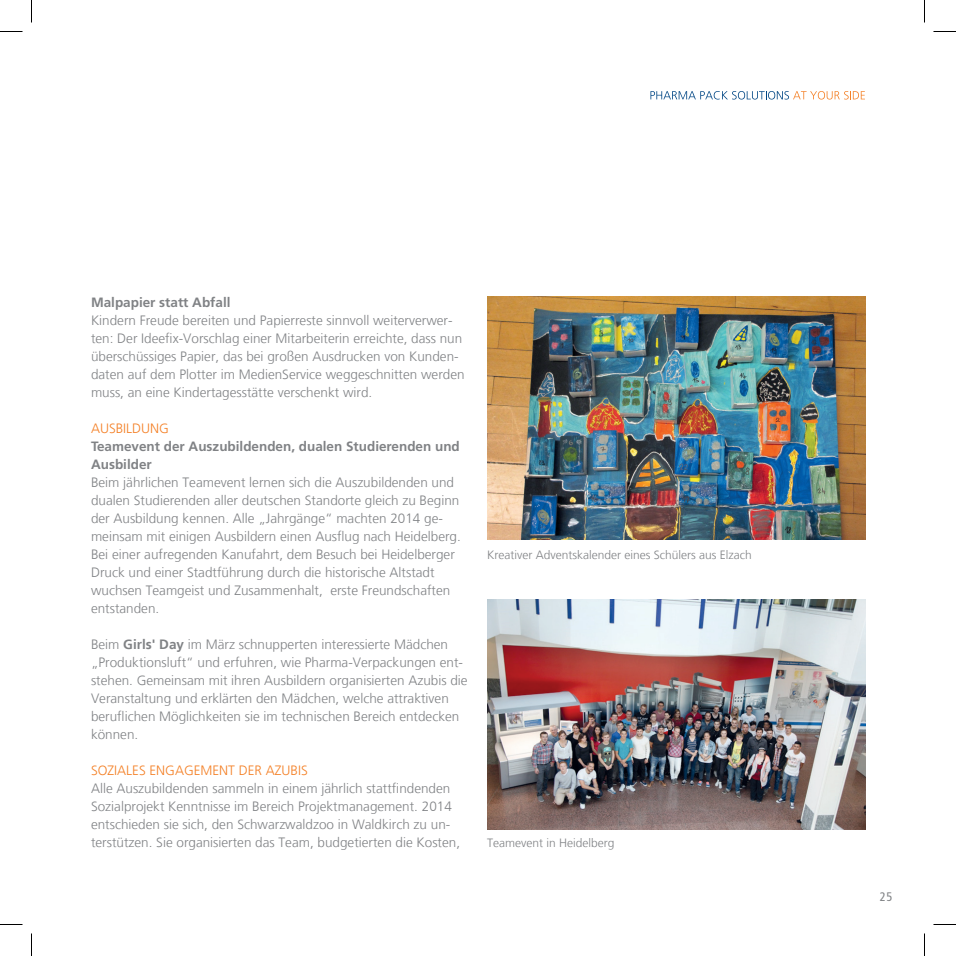
<style>
.page{position:relative;width:956px;height:956px;background:#fff}
.page>*{position:absolute;margin:0;border:0;box-sizing:border-box;transform-origin:0 0}
.t1{font:300 13.5px/18px "Frutiger LT";color:#808285}
.t2{font:700 13.5px/18px "Frutiger LT Std";color:#808285}
.t3{font:300 13.5px "Frutiger LT";color:#f48026}
.t4{font:condensed 12.3px "Frutiger LT";color:#808285}
.t5{font:300 12px "Frutiger LT";color:#808285}
.s1{font-weight:700}
</style>
<div class="page">
<svg style="left:650px;top:91px;width:215px;height:9px"></svg>
<img style="left:487px;top:296px;width:378px;height:243px">
<img style="left:487px;top:599px;width:378px;height:230px">
<svg style="left:0;top:31px;width:22px;height:1px"></svg>
<svg style="left:933px;top:31px;width:23px;height:1px"></svg>
<svg style="left:0;top:924px;width:22px;height:1px"></svg>
<svg style="left:933px;top:924px;width:23px;height:1px"></svg>
<svg style="left:31px;top:0;width:1px;height:23px"></svg>
<svg style="left:31px;top:933px;width:1px;height:23px"></svg>
<svg style="left:924px;top:0;width:1px;height:23px"></svg>
<svg style="left:924px;top:933px;width:1px;height:23px"></svg>
<p class="t2" style="left:91px;top:293px;width:141px">Malpapier statt Abfall</p>
<p class="t1" style="left:91px;top:312px;width:375px">Kindern Freude bereiten und Papierreste sinnvoll weiterverwer&shy;ten: Der Ideefix-Vorschlag einer Mitarbeiterin erreichte, dass nun überschüssiges Papier, das bei großen Ausdrucken von Kunden&shy;daten auf dem Plotter im MedienService weggeschnitten werden muss, an eine Kindertagesstätte verschenkt wird.</p>
<p class="t3" style="left:91px;top:421px;width:80px">AUSBILDUNG</p>
<p class="t2" style="left:91px;top:437px;width:370px">Teamevent der Auszubildenden, dualen Studierenden und<br>Ausbilder</p>
<p class="t1" style="left:91px;top:474px;width:371px">Beim jährlichen Teamevent lernen sich die Auszubildenden und dualen Studierenden aller deutschen Standorte gleich zu Beginn der Ausbildung kennen. Alle „Jahrgänge“ machten 2014 ge&shy;meinsam mit einigen Ausbildern einen Ausflug nach Heidelberg.<br>Bei einer aufregenden Kanufahrt, dem Besuch bei Heidelberger Druck und einer Stadtführung durch die historische Altstadt wuchsen Teamgeist und Zusammenhalt, erste Freundschaften entstanden.</p>
<p class="t1" style="left:91px;top:636px;width:378px">Beim <span class="s1">Girls' Day</span> im März schnupperten interessierte Mädchen „Produktionsluft“ und erfuhren, wie Pharma-Verpackungen ent&shy;stehen. Gemeinsam mit ihren Ausbildern organisierten Azubis die Veranstaltung und erklärten den Mädchen, welche attraktiven beruflichen Möglichkeiten sie im technischen Bereich entdecken können.</p>
<p class="t3" style="left:91px;top:763px;width:218px">SOZIALES ENGAGEMENT DER AZUBIS</p>
<p class="t1" style="left:91px;top:779px;width:371px">Alle Auszubildenden sammeln in einem jährlich stattfindenden Sozialprojekt Kenntnisse im Bereich Projektmanagement. 2014 entschieden sie sich, den Schwarzwaldzoo in Waldkirch zu un&shy;terstützen. Sie organisierten das Team, budgetierten die Kosten,</p>
<p class="t5" style="left:487px;top:548px;width:266px">Kreativer Adventskalender eines Schülers aus Elzach</p>
<p class="t5" style="left:487px;top:836px;width:129px">Teamevent in Heidelberg</p>
<p class="t4" style="left:880px;top:890px;width:14px">25</p>
</div>
